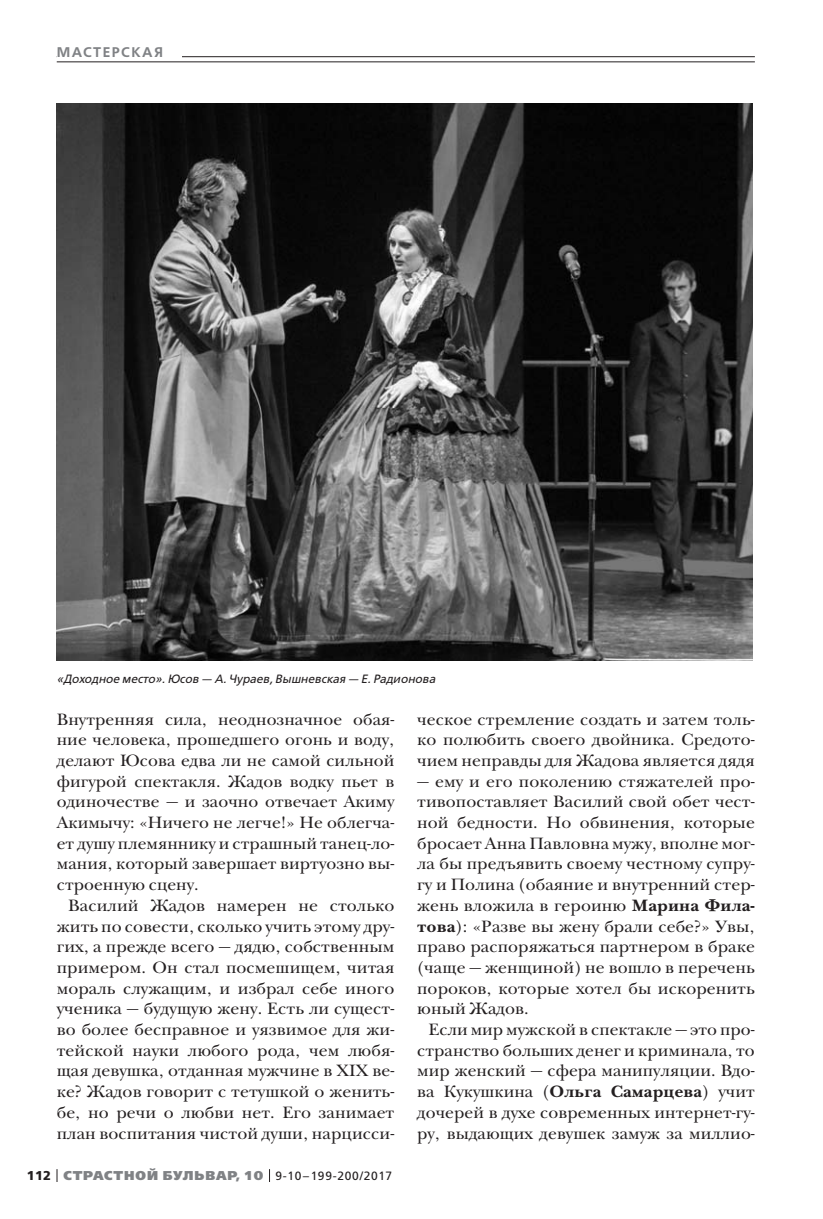
<style>
.page{position:relative;width:823px;height:1219px;background:#fff}
.page>*{position:absolute;margin:0;border:0;box-sizing:border-box;transform-origin:0 0}
.t1{font:17px/20.6px "New Baskerville ITC";letter-spacing:.005em;color:#231f20;text-align:justify}
.t2{font:600 14px "Free Set";letter-spacing:.11em;color:#808285}
.t3{font:800 12.8px "Free Set";letter-spacing:.07em;color:#808285}
.t4{font:italic 12px "Free Set";color:#231f20}
.s1{font-weight:700;color:#231f20}
.s2{font-weight:400;font-size:12px;color:#231f20}
.s3{font-weight:700}
</style>
<div class="page">
<svg style="left:57px;top:1169px;width:1px;height:13px"></svg>
<svg style="left:269px;top:1169px;width:1px;height:13px"></svg>
<hr style="left:57px;top:56px;width:697px;height:1px;background:#231f20">
<div style="left:57px;top:41px;width:124px;height:21px;background:#fff"></div>
<hr style="left:57px;top:62px;width:697px;height:1px;background:#231f20">
<img style="left:57px;top:104px;width:694px;height:556px">
<p class="t2" style="left:57px;top:45px;width:108px">МАСТЕРСКАЯ</p>
<p class="t4" style="left:57px;top:673px;width:380px">«Доходное место». Юсов — А. Чураев, Вышневская — Е. Радионова</p>
<p class="t1" style="left:57px;top:710px;width:339px">Внутренняя сила, неоднозначное обая&shy;ние человека, прошедшего огонь и воду, делают Юсова едва ли не самой сильной фигурой спектакля. Жадов водку пьет в одиночестве — и заочно отвечает Акиму Акимычу: «Ничего не легче!» Не облегча&shy;ет душу племяннику и страшный танец-ло&shy;мания, который завершает виртуозно вы&shy;строенную сцену.</p>
<p class="t1" style="left:57px;top:897px;width:339px;text-indent:11px">Василий Жадов намерен не столько жить по совести, сколько учить этому дру&shy;гих, а прежде всего — дядю, собственным примером. Он стал посмешищем, читая мораль служащим, и избрал себе иного ученика — будущую жену. Есть ли сущест&shy;во более бесправное и уязвимое для жи&shy;тейской науки любого рода, чем любя&shy;щая девушка, отданная мужчине в XIX ве&shy;ке? Жадов говорит с тетушкой о женить&shy;бе, но речи о любви нет. Его занимает план воспитания чистой души, нарцисси-</p>
<p class="t3" style="left:27px;top:1169px;width:366px"><span class="s1">112</span> СТРАСТНОЙ БУЛЬВАР, 10 <span class="s2">9-10–199-200/2017</span></p>
<p class="t1" style="left:417px;top:710px;width:339px">ческое стремление создать и затем толь&shy;ко полюбить своего двойника. Средото&shy;чием неправды для Жадова является дядя</p>
<p class="t1" style="left:417px;top:772px;width:339px">— ему и его поколению стяжателей про&shy;тивопоставляет Василий свой обет чест&shy;ной бедности. Но обвинения, которые бросает Анна Павловна мужу, вполне мог&shy;ла бы предъявить своему честному супру&shy;гу и Полина (обаяние и внутренний стер&shy;жень вложила в героиню <span class="s3">Марина Фила&shy;това</span>): «Разве вы жену брали себе?» Увы, право распоряжаться партнером в браке (чаще — женщиной) не вошло в перечень пороков, которые хотел бы искоренить юный Жадов.</p>
<p class="t1" style="left:417px;top:1021px;width:339px;text-indent:11px">Если мир мужской в спектакле — это про&shy;странство больших денег и криминала, то мир женский — сфера манипуляции. Вдо&shy;ва Кукушкина (<span class="s3">Ольга Самарцева</span>) учит дочерей в духе современных интернет-гу&shy;ру, выдающих девушек замуж за миллио-</p>
</div>
